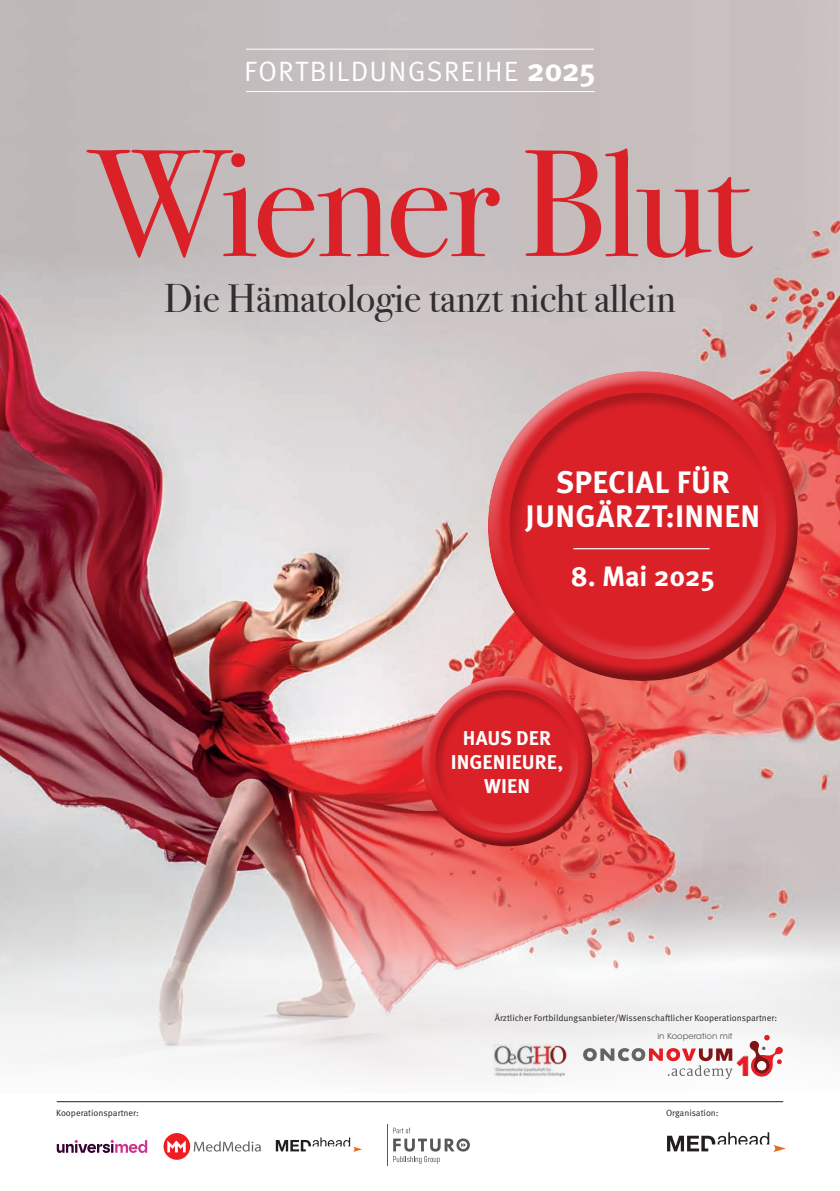
<style>
.page{position:relative;width:840px;height:1191px;background:#fff}
.page>*{position:absolute;margin:0;border:0;box-sizing:border-box;transform-origin:0 0}
.t1{font:152px "Bodoni Svty Two OSITCTT";letter-spacing:-.025em;color:#da2128}
.t2{font:40px "Bodoni Svty Two OSITCTT";color:#312f30}
.t3{font:700 31px/34px "Meta Pro";letter-spacing:.01em;color:#fff;text-align:center}
.t4{font:29.2px "Proxima Nova Extrabld";color:#ec1d26}
.t5{font:28px "Meta Pro Norm";letter-spacing:.035em;color:#fff}
.t6{font:700 28px "Meta Pro";letter-spacing:-.01em;color:#fff}
.t7{font:700 20px/24px "Meta Pro";letter-spacing:.005em;color:#fff;text-align:center}
.t8{font:9px "Meta Pro Norm";color:#231f20}
.t9{font:8.4px "ITC Avant Garde Std";color:#5a5d5e}
.s1{font-family:"Meta Pro";font-weight:700;font-size:32px}
</style>
<div class="page">
<img style="left:0;top:0;width:839px;height:874px">
<svg style="left:0;top:874px;width:839px;height:206px"></svg>
<div style="left:484px;top:370px;width:301px;height:236px;background:#fff;opacity:.5"></div>
<div style="left:492px;top:420px;width:306px;height:262px;background:#231f20;opacity:.5"></div>
<div style="left:518px;top:456px;width:261px;height:204px;background:#fff;opacity:.25"></div>
<div style="left:509px;top:390px;width:263px;height:227px;background:#231f20;opacity:.25"></div>
<hr style="left:246px;top:49px;width:347px;height:1px;background:#fff">
<hr style="left:246px;top:91px;width:348px;height:1px;background:#fff">
<div style="left:419px;top:676px;width:167px;height:130px;background:#fff;opacity:.5"></div>
<div style="left:423px;top:703px;width:170px;height:147px;background:#231f20;opacity:.5"></div>
<div style="left:438px;top:722px;width:143px;height:111px;background:#fff;opacity:.25"></div>
<div style="left:435px;top:687px;width:142px;height:123px;background:#231f20;opacity:.25"></div>
<hr style="left:573px;top:548px;width:136px;height:1px;background:#fff">
<hr style="left:57px;top:1101px;width:725px;height:1px;background:#231f20">
<svg style="left:667px;top:1132px;width:118px;height:20px"></svg>
<svg style="left:393px;top:1127px;width:76px;height:36px"></svg>
<hr style="left:387px;top:1124px;width:1px;height:41px;background:#57585a">
<svg style="left:276px;top:1137px;width:86px;height:15px"></svg>
<div style="left:163px;top:1133px;width:27px;height:26px;background:#ee1d23;border-radius:50%"></div>
<svg style="left:167px;top:1140px;width:19px;height:12px"></svg>
<svg style="left:194px;top:1141px;width:67px;height:10px"></svg>
<svg style="left:57px;top:1140px;width:90px;height:13px"></svg>
<img style="left:493px;top:1044px;width:74px;height:33px">
<svg style="left:582px;top:1034px;width:200px;height:45px"></svg>
<h3 class="t5" style="left:244px;top:50px;width:353px">FORTBILDUNGSREIHE <span class="s1">2025</span></h3>
<h1 class="t1" style="left:90px;top:114px;width:661px">Wiener Blut</h1>
<h2 class="t2" style="left:164px;top:274px;width:512px">Die Hämatologie tanzt nicht allein</h2>
<h3 class="t3" style="left:525px;top:463px;width:236px">SPECIAL FÜR<br>JUNGÄRZT:INNEN</h3>
<h3 class="t6" style="left:570px;top:555px;width:146px">8. Mai 2025</h3>
<h3 class="t7" style="left:450px;top:724px;width:114px">HAUS DER<br>INGENIEURE,<br>WIEN</h3>
<p class="t8" style="left:494px;top:1011px;width:284px">Ärztlicher Fortbildungsanbieter/Wissenschaftlicher Kooperationspartner:</p>
<p class="t9" style="left:657px;top:1031px;width:77px">in Kooperation mit</p>
<p class="t8" style="left:56px;top:1105px;width:84px">Kooperationspartner:</p>
<p class="t8" style="left:665px;top:1105px;width:54px">Organisation:</p>
<h3 class="t4" style="left:736px;top:1044px;width:15px">1</h3>
</div>
